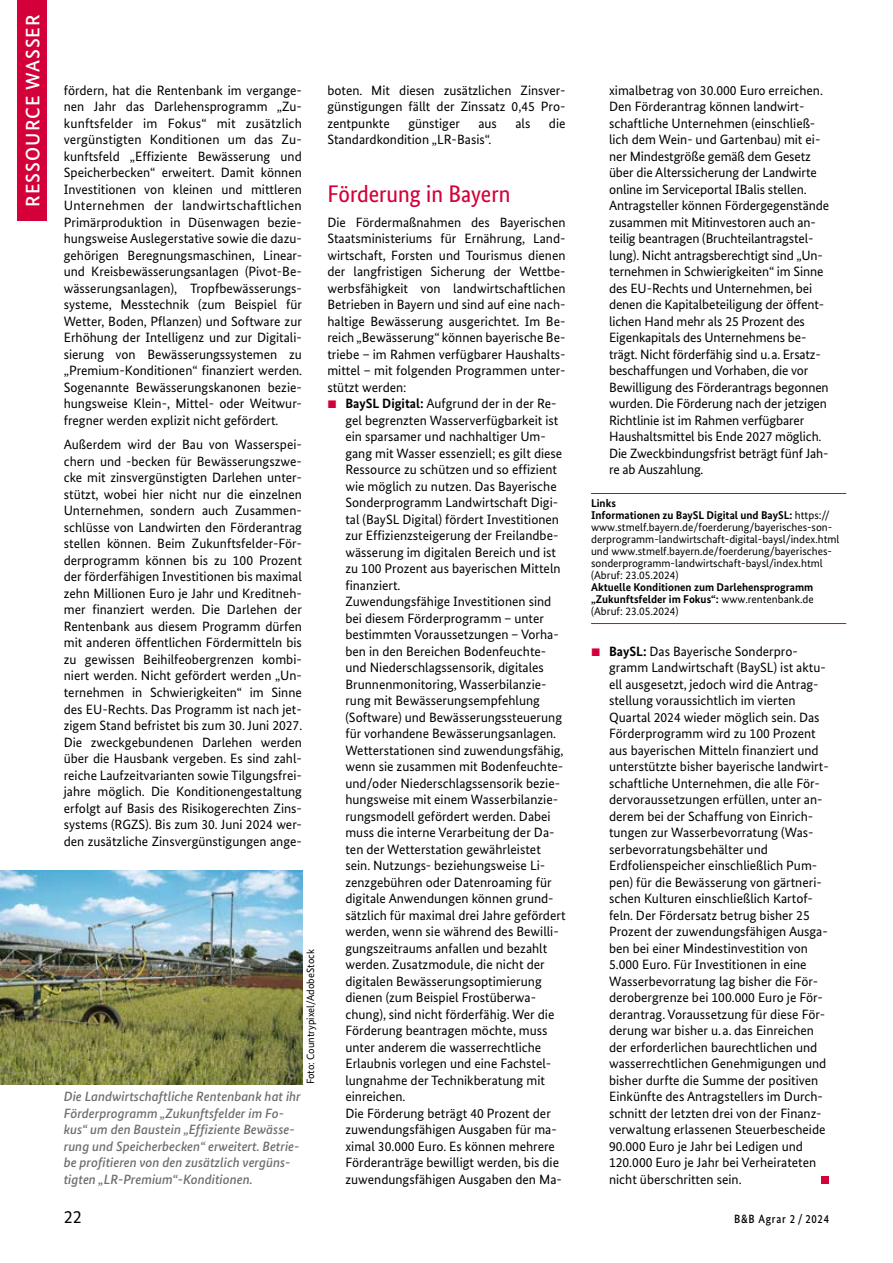
<style>
.page{position:relative;width:893px;height:1263px;background:#fff}
.page>*{position:absolute;margin:0;border:0;box-sizing:border-box;transform-origin:0 0}
.t1{font:24px "Bundes Sans Cond";color:#d30039;scale:1.05 1}
.t2{font:500 19.5px "Bundes Sans";letter-spacing:.05em;color:#fff}
.t3{font:18px "Bundes Sans";color:#000}
.t4{font:13.5px/16.5px "Bundes Sans";color:#000;text-align:justify}
.t5{font:italic 500 13.5px/16.5px "Bundes Sans";color:#6e6e6e}
.t6{font:500 12px "Bundes Sans";letter-spacing:.07em;color:#000;scale:.9 1}
.t7{font:11.25px/12px "Bundes Sans";color:#000}
.t8{font:700 11.25px/12px "Bundes Sans";color:#000;text-align:justify}
.t9{font:10.5px "Bundes Sans";color:#000}
.s1{font-weight:700}
.s2{font-weight:400}
</style>
<div class="page">
<div style="left:821px;top:1176px;width:8px;height:8px;background:#d30039"></div>
<img style="left:0;top:870px;width:302px;height:214px">
<hr style="left:591px;top:493px;width:255px;height:1px;background:#d30039">
<hr style="left:591px;top:623px;width:255px;height:1px;background:#d30039">
<div style="left:17px;top:0;width:30px;height:221px;background:#d30039"></div>
<h2 class="t2" style="left:21px;top:207px;width:194px;rotate:-90deg">RESSOURCE WASSER</h2>
<p class="t4" style="left:64px;top:82px;width:240px">fördern, hat die Rentenbank im vergange&shy;nen Jahr das Darlehensprogramm „Zu&shy;kunftsfelder im Fokus“ mit zusätzlich vergünstigten Konditionen um das Zu&shy;kunftsfeld „Effiziente Bewässerung und Speicherbecken“ erweitert. Damit können Investitionen von kleinen und mittleren Unternehmen der landwirtschaftlichen Primärproduktion in Düsenwagen bezie&shy;hungsweise Auslegerstative sowie die dazu&shy;gehörigen Beregnungsmaschinen, Linear&shy;und Kreisbewässerungsanlagen (Pivot-Be&shy;wässerungsanlagen), Tropfbewässerungs&shy;systeme, Messtechnik (zum Beispiel für Wetter, Boden, Pflanzen) und Software zur Erhöhung der Intelligenz und zur Digitali&shy;sierung von Bewässerungssystemen zu „Premium-Konditionen“ finanziert werden.<br>Sogenannte Bewässerungskanonen bezie&shy;hungsweise Klein-, Mittel- oder Weitwur&shy;fregner werden explizit nicht gefördert.</p>
<p class="t4" style="left:64px;top:436px;width:240px">Außerdem wird der Bau von Wasserspei&shy;chern und -becken für Bewässerungszwe&shy;cke mit zinsvergünstigten Darlehen unter&shy;stützt, wobei hier nicht nur die einzelnen Unternehmen, sondern auch Zusammen&shy;schlüsse von Landwirten den Förderantrag stellen können. Beim Zukunftsfelder-För&shy;derprogramm können bis zu 100 Prozent der förderfähigen Investitionen bis maximal zehn Millionen Euro je Jahr und Kreditneh&shy;mer finanziert werden. Die Darlehen der Rentenbank aus diesem Programm dürfen mit anderen öffentlichen Fördermitteln bis zu gewissen Beihilfeobergrenzen kombi&shy;niert werden. Nicht gefördert werden „Un&shy;ternehmen in Schwierigkeiten“ im Sinne des EU-Rechts. Das Programm ist nach jet&shy;zigem Stand befristet bis zum 30. Juni 2027.<br>Die zweckgebundenen Darlehen werden über die Hausbank vergeben. Es sind zahl&shy;reiche Laufzeitvarianten sowie Tilgungsfrei&shy;jahre möglich. Die Konditionengestaltung erfolgt auf Basis des Risikogerechten Zins&shy;systems (RGZS). Bis zum 30. Juni 2024 wer&shy;den zusätzliche Zinsvergünstigungen ange-</p>
<p class="t9" style="left:304px;top:1084px;width:137px;rotate:-90deg">Foto: Countrypixel/AdobeStock</p>
<p class="t5" style="left:64px;top:1088px;width:239px">Die Landwirtschaftliche Rentenbank hat ihr Förderprogramm „Zukunftsfelder im Fo&shy;kus“ um den Baustein „Effiziente Bewässe&shy;rung und Speicherbecken“ erweitert. Betrie&shy;be profitieren von den zusätzlich vergüns&shy;tigten „LR-Premium“-Konditionen.</p>
<p class="t4" style="left:327px;top:82px;width:240px">boten. Mit diesen zusätzlichen Zinsver&shy;günstigungen fällt der Zinssatz 0,45 Pro&shy;zentpunkte</p>
<p class="t4" style="left:408px;top:115px;width:53px">günstiger</p>
<p class="t4" style="left:478px;top:115px;width:20px">aus</p>
<p class="t4" style="left:515px;top:115px;width:16px">als</p>
<p class="t4" style="left:549px;top:115px;width:18px">die</p>
<p class="t4" style="left:327px;top:131px;width:166px">Standardkondition „LR-Basis“.</p>
<h1 class="t1" style="left:327px;top:180px;width:176px">Förderung in Bayern</h1>
<p class="t4" style="left:327px;top:214px;width:240px">Die Fördermaßnahmen des Bayerischen Staatsministeriums für Ernährung, Land&shy;wirtschaft, Forsten und Tourismus dienen der langfristigen Sicherung der Wettbe&shy;werbsfähigkeit von landwirtschaftlichen Betrieben in Bayern und sind auf eine nach&shy;haltige Bewässerung ausgerichtet. Im Be&shy;reich „Bewässerung“ können bayerische Be&shy;triebe – im Rahmen verfügbarer Haushalts&shy;mittel – mit folgenden Programmen unter&shy;stützt werden:</p>
<p class="t4" style="left:345px;top:395px;width:222px;text-align:left"><span class="s1">BaySL Digital:</span> Aufgrund der in der Re&shy;gel begrenzten Wasserverfügbarkeit ist ein sparsamer und nachhaltiger Um&shy;gang mit Wasser essenziell; es gilt diese Ressource zu schützen und so effizient wie möglich zu nutzen. Das Bayerische Sonderprogramm Landwirtschaft Digi&shy;tal (BaySL Digital) fördert Investitionen zur Effizienzsteigerung der Freilandbe&shy;wässerung im digitalen Bereich und ist zu 100 Prozent aus bayerischen Mitteln finanziert.<br>Zuwendungsfähige Investitionen sind bei diesem Förderprogramm – unter bestimmten Voraussetzungen – Vorha&shy;ben in den Bereichen Bodenfeuchte&shy;und Niederschlagssensorik, digitales Brunnenmonitoring, Wasserbilanzie&shy;rung mit Bewässerungsempfehlung (Software) und Bewässerungssteuerung für vorhandene Bewässerungsanlagen.<br>Wetterstationen sind zuwendungsfähig, wenn sie zusammen mit Bodenfeuchte&shy;und/oder Niederschlagssensorik bezie&shy;hungsweise mit einem Wasserbilanzie&shy;rungsmodell gefördert werden. Dabei muss die interne Verarbeitung der Da&shy;ten der Wetterstation gewährleistet sein. Nutzungs- beziehungsweise Li&shy;zenzgebühren oder Datenroaming für digitale Anwendungen können grund&shy;sätzlich für maximal drei Jahre gefördert werden, wenn sie während des Bewilli&shy;gungszeitraums anfallen und bezahlt werden. Zusatzmodule, die nicht der digitalen Bewässerungsoptimierung dienen (zum Beispiel Frostüberwa&shy;chung), sind nicht förderfähig. Wer die Förderung beantragen möchte, muss unter anderem die wasserrechtliche Erlaubnis vorlegen und eine Fachstel&shy;lungnahme der Technikberatung mit einreichen.<br>Die Förderung beträgt 40 Prozent der zuwendungsfähigen Ausgaben für ma&shy;ximal 30.000 Euro. Es können mehrere Förderanträge bewilligt werden, bis die zuwendungsfähigen Ausgaben den Ma-</p>
<p class="t4" style="left:609px;top:82px;width:221px;text-align:left">ximalbetrag von 30.000 Euro erreichen.<br>Den Förderantrag können landwirt&shy;schaftliche Unternehmen (einschließ&shy;lich dem Wein- und Gartenbau) mit ei&shy;ner Mindestgröße gemäß dem Gesetz über die Alterssicherung der Landwirte online im Serviceportal IBalis stellen.<br>Antragsteller können Fördergegenstände zusammen mit Mitinvestoren auch an&shy;teilig beantragen (Bruchteilantragstel&shy;lung). Nicht antragsberechtigt sind „Un&shy;ternehmen in Schwierigkeiten“ im Sinne des EU-Rechts und Unternehmen, bei denen die Kapitalbeteiligung der öffent&shy;lichen Hand mehr als 25 Prozent des Eigenkapitals des Unternehmens be&shy;trägt. Nicht förderfähig sind u.a. Ersatz&shy;beschaffungen und Vorhaben, die vor Bewilligung des Förderantrags begonnen wurden. Die Förderung nach der jetzigen Richtlinie ist im Rahmen verfügbarer Haushaltsmittel bis Ende 2027 möglich.<br>Die Zweckbindungsfrist beträgt fünf Jah&shy;re ab Auszahlung.</p>
<p class="t7" style="left:591px;top:497px;width:250px"><span class="s1">Links<br>Informationen zu BaySL Digital und BaySL:</span> https:// www.stmelf.bayern.de/foerderung/bayerisches-son&shy;derprogramm-landwirtschaft-digital-baysl/index.html und www.stmelf.bayern.de/foerderung/bayerisches&shy;sonderprogramm-landwirtschaft-baysl/index.html (Abruf: 23.05.2024)</p>
<p class="t8" style="left:591px;top:581px;width:224px">Aktuelle Konditionen zum Darlehensprogramm „Zukunftsfelder im Fokus“: <span class="s2">www.rentenbank.de (Abruf: 23.05.2024)</span></p>
<p class="t4" style="left:609px;top:643px;width:221px;text-align:left"><span class="s1">BaySL:</span> Das Bayerische Sonderpro&shy;gramm Landwirtschaft (BaySL) ist aktu&shy;ell ausgesetzt, jedoch wird die Antrag&shy;stellung voraussichtlich im vierten Quartal 2024 wieder möglich sein. Das Förderprogramm wird zu 100 Prozent aus bayerischen Mitteln finanziert und unterstützte bisher bayerische landwirt&shy;schaftliche Unternehmen, die alle För&shy;dervoraussetzungen erfüllen, unter an&shy;derem bei der Schaffung von Einrich&shy;tungen zur Wasserbevorratung (Was&shy;serbevorratungsbehälter und Erdfolienspeicher einschließlich Pum&shy;pen) für die Bewässerung von gärtneri&shy;schen Kulturen einschließlich Kartof&shy;feln. Der Fördersatz betrug bisher 25<br>Prozent der zuwendungsfähigen Ausga&shy;ben bei einer Mindestinvestition von 5.000 Euro. Für Investitionen in eine Wasserbevorratung lag bisher die För&shy;derobergrenze bei 100.000 Euro je För&shy;derantrag. Voraussetzung für diese För&shy;derung war bisher u.a. das Einreichen der erforderlichen baurechtlichen und wasserrechtlichen Genehmigungen und bisher durfte die Summe der positiven Einkünfte des Antragstellers im Durch&shy;schnitt der letzten drei von der Finanz&shy;verwaltung erlassenen Steuerbescheide 90.000 Euro je Jahr bei Ledigen und 120.000 Euro je Jahr bei Verheirateten nicht überschritten sein.</p>
<h3 class="t3" style="left:64px;top:1206px;width:19px">22</h3>
<p class="t6" style="left:734px;top:1212px;width:107px">B&amp;B Agrar 2 / 2024</p>
</div>
